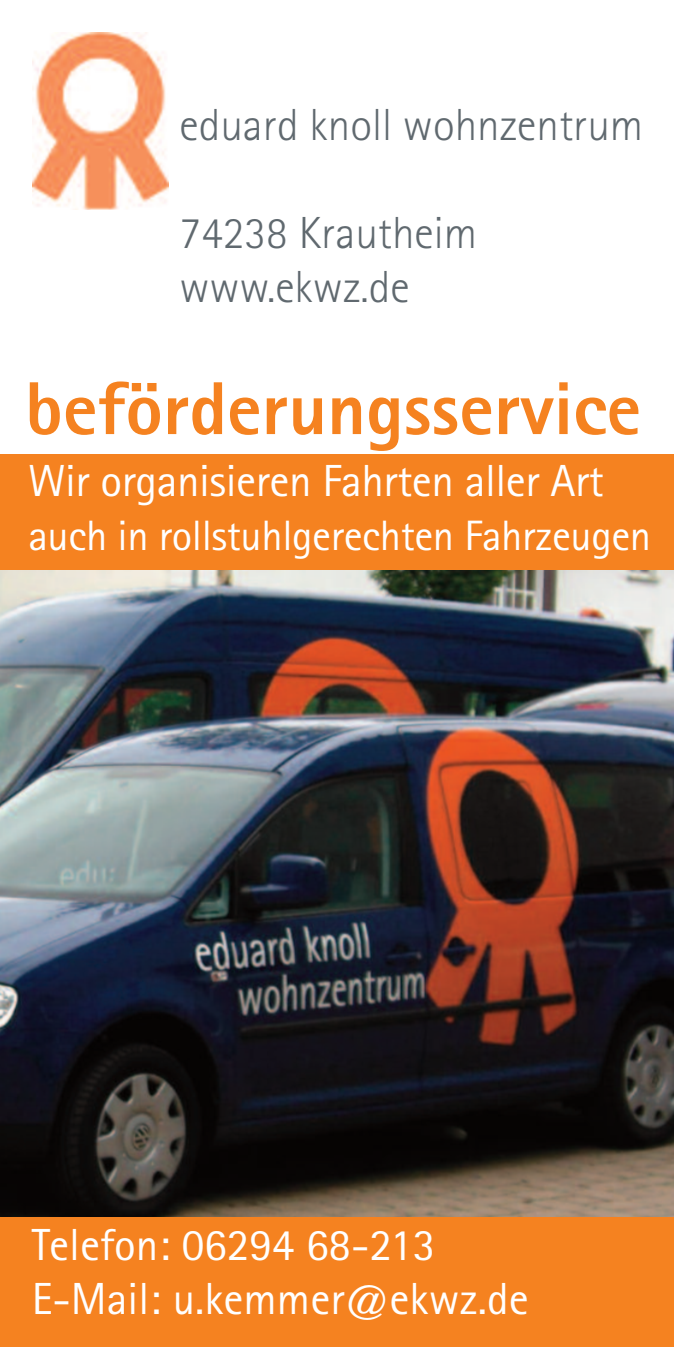
<style>
.page{position:relative;width:674px;height:1347px;background:#fff}
.page>*{position:absolute;margin:0;border:0;box-sizing:border-box;transform-origin:0 0}
.t1{font:800 75px "Agfa Rotis Sans Serif";color:#f58220}
.t2{font:45px/54px "Agfa Rotis Sans Serif";letter-spacing:-.01em;color:#fff}
.t3{font:300 45px/54px "Agfa Rotis Sans Serif";color:#60696f}
.t4{font:42.5px "Agfa Rotis Sans Serif";letter-spacing:-.01em;color:#fff}
</style>
<div class="page">
<div style="left:0;top:454px;width:673px;height:118px;background:#f58220"></div>
<img style="left:0;top:570px;width:673px;height:647px">
<div style="left:0;top:1217px;width:673px;height:129px;background:#f58220"></div>
<img style="left:32px;top:33px;width:137px;height:176px">
<p class="t3" style="left:179px;top:102px;width:465px">eduard knoll wohnzentrum</p>
<p class="t3" style="left:179px;top:210px;width:299px">74238 Krautheim www.ekwz.de</p>
<h1 class="t1" style="left:25px;top:382px;width:617px">beförderungsservice</h1>
<p class="t2" style="left:28px;top:458px;width:577px">Wir organisieren Fahrten aller Art</p>
<p class="t4" style="left:28px;top:521px;width:624px">auch in rollstuhlgerechten Fahrzeugen</p>
<p class="t2" style="left:32px;top:1222px;width:498px">Telefon: 06294 68-213<br>E-Mail: u.kemmer@ekwz.de</p>
</div>
